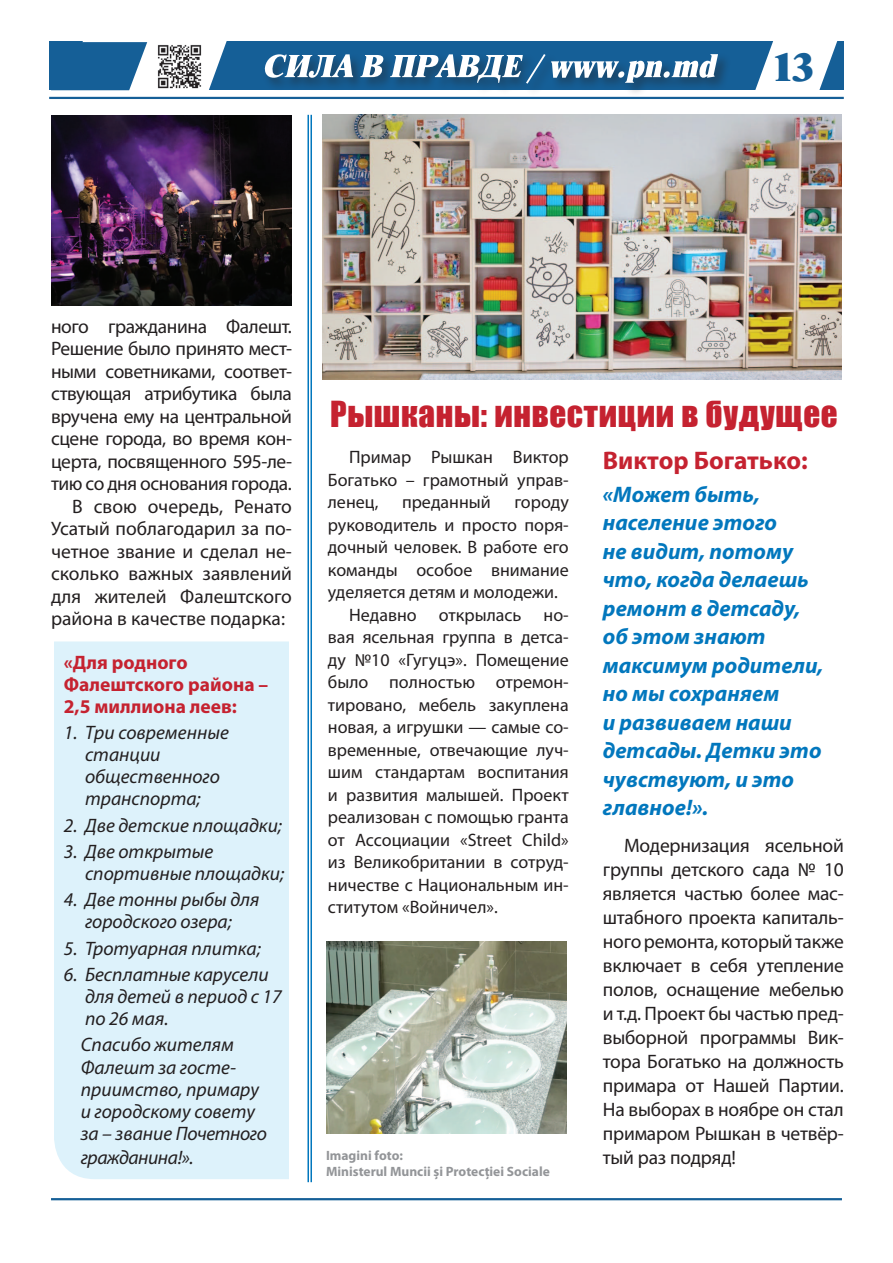
<style>
.page{position:relative;width:893px;height:1263px;background:#fff}
.page>*{position:absolute;margin:0;border:0;box-sizing:border-box;transform-origin:0 0}
.t1{font:39.15px "Newton X";color:#155f97}
.t2{font:33px "Impact";letter-spacing:.02em;color:#c52230}
.t3{font:700 25.5px "Myriad Pro";color:#c52230}
.t4{font:italic 700 22.5px/28.5px "Myriad Pro";color:#0277bd}
.t5{font:19.5px/24px "Myriad Pro";letter-spacing:-.015em;color:#231f20;text-align:justify}
.t6{font:italic 19.5px/22px "Myriad Pro";color:#231f20}
.t7{font:700 19.5px/22px "Myriad Pro";color:#c52230}
.t8{font:italic 19.5px "Myriad Pro";letter-spacing:-.02em;color:#231f20}
.t9{font:18px/22.5px "Myriad Pro";color:#231f20;text-align:justify}
.t10{font:700 13.5px/16.5px "Myriad Pro";color:#939598}
</style>
<div class="page">
<hr style="left:51px;top:1198px;width:791px;height:2px;background:#155f97">
<div style="left:49px;top:42px;width:795px;height:48px;background:#155f97"></div>
<svg style="left:755px;top:41px;width:83px;height:49px"></svg>
<hr style="left:49px;top:97px;width:795px;height:2px;background:#155f97">
<div style="left:263px;top:52px;width:468px;height:45px;background:#231f20;opacity:.45"></div>
<svg style="left:264px;top:54px;width:454px;height:30px"></svg>
<div style="left:54px;top:641px;width:235px;height:538px;background:#ddf2fb"></div>
<hr style="left:307px;top:115px;width:2px;height:1067px;background:#0277bd">
<hr style="left:310px;top:115px;width:2px;height:1067px;background:#0277bd">
<img style="left:323px;top:115px;width:519px;height:265px">
<img style="left:326px;top:941px;width:241px;height:192px">
<img style="left:51px;top:115px;width:241px;height:190px">
<svg style="left:51px;top:41px;width:177px;height:50px"></svg>
<h1 class="t1" style="left:774px;top:44px;width:41px">13</h1>
<p class="t5" style="left:51px;top:314px;width:242px">ного гражданина Фалешт.</p>
<p class="t5" style="left:51px;top:336px;width:242px">Решение было принято мест-</p>
<p class="t5" style="left:51px;top:359px;width:242px">ными советниками, соответ-</p>
<p class="t5" style="left:51px;top:382px;width:242px">ствующая атрибутика была</p>
<p class="t5" style="left:51px;top:404px;width:242px">вручена ему на центральной</p>
<p class="t5" style="left:51px;top:427px;width:242px">сцене города, во время кон-</p>
<p class="t5" style="left:51px;top:449px;width:242px">церта, посвященного 595-ле-</p>
<p class="t5" style="left:51px;top:472px;width:242px">тию со дня основания города.</p>
<p class="t5" style="left:72px;top:494px;width:221px">В свою очередь, Ренато</p>
<p class="t5" style="left:51px;top:517px;width:242px">Усатый поблагодарил за по-</p>
<p class="t5" style="left:51px;top:539px;width:242px">четное звание и сделал не-</p>
<p class="t5" style="left:51px;top:562px;width:242px">сколько важных заявлений</p>
<p class="t5" style="left:51px;top:584px;width:242px">для жителей Фалештского</p>
<p class="t5" style="left:51px;top:607px;width:236px">района в качестве подарка:</p>
<p class="t7" style="left:64px;top:650px;width:206px">«Для родного<br>Фалештского района –<br>2,5 миллиона леев:</p>
<p class="t6" style="left:85px;top:721px;width:145px;text-indent:-21px">1. Tри современные станции общественного транспорта;</p>
<p class="t6" style="left:64px;top:814px;width:220px">2. Две детские площадки;</p>
<p class="t6" style="left:85px;top:840px;width:201px;text-indent:-21px">3. Две открытые спортивные площадки;</p>
<p class="t6" style="left:64px;top:888px;width:197px;text-align:center">4. Две тонны рыбы для городского озера;</p>
<p class="t6" style="left:64px;top:937px;width:199px">5. Тротуарная плитка;</p>
<p class="t6" style="left:85px;top:963px;width:198px;text-indent:-21px">6. Бесплатные карусели для детей в период с 17 по 26 мая.</p>
<p class="t6" style="left:81px;top:1033px;width:188px">Спасибо жителям<br>Фалешт за госте&shy;приимство, примару и городскому совету за – звание Почетного</p>
<p class="t8" style="left:81px;top:1145px;width:114px">гражданина!».</p>
<h2 class="t2" style="left:330px;top:389px;width:509px">Рышканы: инвестиции в будущее</h2>
<p class="t9" style="left:328px;top:446px;width:242px;text-indent:21px">Примар Рышкан Виктор Богатько – грамотный управ&shy;ленец,</p>
<h3 class="t3" style="left:603px;top:444px;width:206px">Виктор Богатько:</h3>
<p class="t4" style="left:603px;top:479px;width:222px">«Может быть, население этого<br>не видит, потому что, когда делаешь ремонт в детсаду, об этом знают максимум родители, но мы сохраняем<br>и развиваем наши детсады. Детки это чувствуют, и это главное!».</p>
<p class="t5" style="left:603px;top:833px;width:242px;text-indent:21px">Модернизация ясельной группы детского сада № 10 является частью более мас&shy;штабного проекта капиталь&shy;ного ремонта, который также включает в себя утепление полов, оснащение мебелью и т.д. Проект бы частью пред&shy;выборной программы Вик&shy;тора Богатько на должность примара от Нашей Партии.<br>На выборах в ноябре он стал примаром Рышкан в четвёр&shy;тый раз подряд!</p>
<p class="t9" style="left:402px;top:491px;width:90px">преданный</p>
<p class="t9" style="left:514px;top:491px;width:56px">городу</p>
<p class="t9" style="left:328px;top:513px;width:242px">руководитель и просто поря-</p>
<p class="t9" style="left:328px;top:536px;width:242px">дочный человек. В работе его</p>
<p class="t9" style="left:328px;top:558px;width:242px">команды особое внимание</p>
<p class="t9" style="left:328px;top:581px;width:232px">уделяется детям и молодежи.</p>
<p class="t9" style="left:349px;top:603px;width:221px">Недавно открылась но-</p>
<p class="t9" style="left:328px;top:626px;width:242px">вая ясельная группа в детса-</p>
<p class="t9" style="left:328px;top:648px;width:242px">ду №10 «Гугуцэ». Помещение</p>
<p class="t9" style="left:328px;top:671px;width:242px">было полностью отремон-</p>
<p class="t9" style="left:328px;top:693px;width:242px">тировано, мебель закуплена</p>
<p class="t9" style="left:328px;top:716px;width:242px">новая, а игрушки — самые со-</p>
<p class="t9" style="left:328px;top:738px;width:242px">временные, отвечающие луч-</p>
<p class="t9" style="left:328px;top:761px;width:242px">шим стандартам воспитания</p>
<p class="t9" style="left:328px;top:783px;width:242px">и развития малышей. Проект</p>
<p class="t9" style="left:328px;top:806px;width:242px">реализован с помощью гранта</p>
<p class="t9" style="left:328px;top:828px;width:242px">от Ассоциации «Street Child»</p>
<p class="t9" style="left:328px;top:851px;width:242px">из Великобритании в сотруд-</p>
<p class="t9" style="left:328px;top:873px;width:242px">ничестве с Национальным ин-</p>
<p class="t9" style="left:328px;top:896px;width:171px">ститутом «Войничел».</p>
<p class="t10" style="left:326px;top:1146px;width:225px">Imagini foto:<br>Ministerul Muncii și Protecției Sociale</p>
</div>
